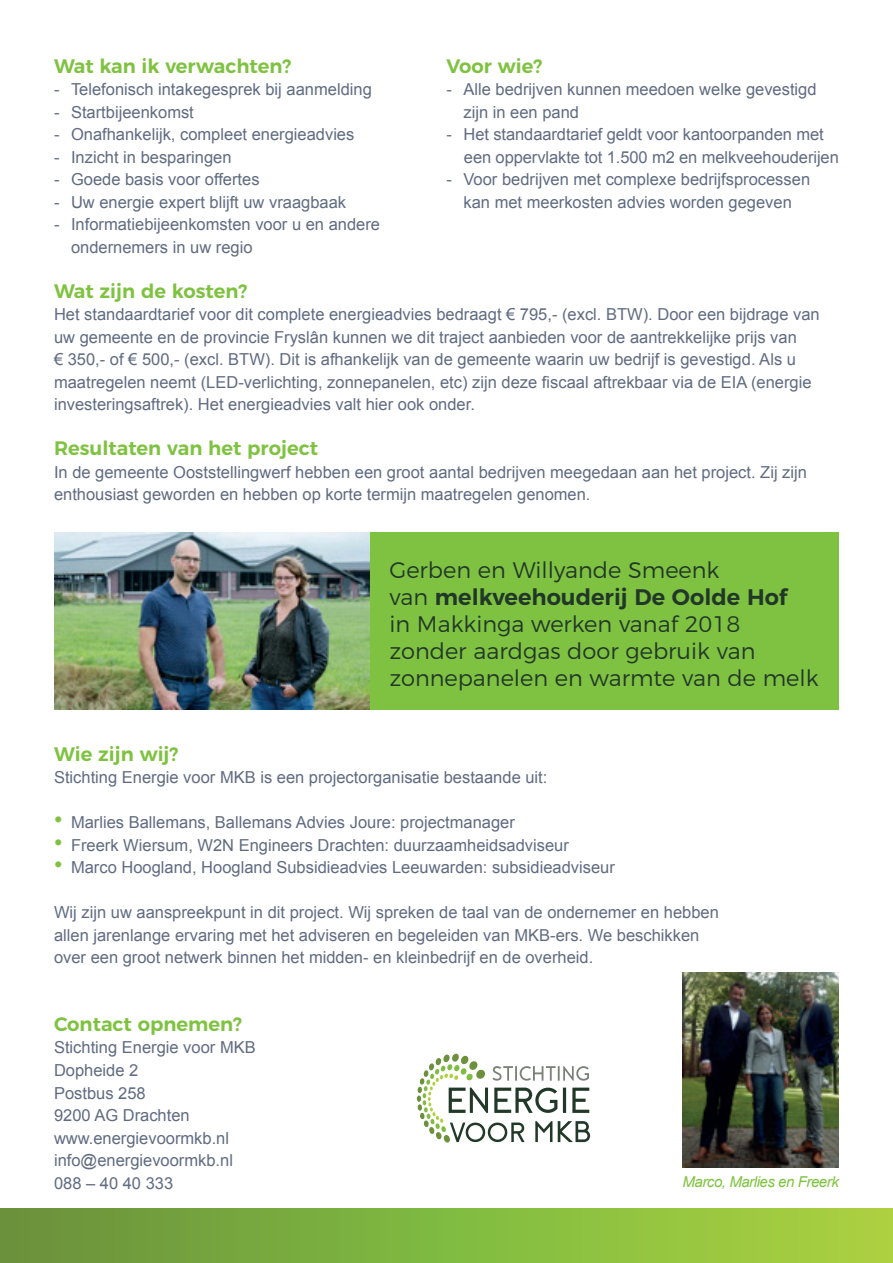
<style>
.page{position:relative;width:893px;height:1263px;background:#fff}
.page>*{position:absolute;margin:0;border:0;box-sizing:border-box;transform-origin:0 0}
.t1{font:300 22.5px/27px "Montserrat";color:#213728}
.t2{font:600 19.5px "Montserrat";color:#7fc241}
.t3{font:16.5px/22.5px "Arial";color:#606b81}
.t4{font:italic 15px "Arial";letter-spacing:-.03em;color:#7fc241}
.s1{font-weight:600}
.s2{font-size:24px;color:#7fc241}
</style>
<div class="page">
<div style="left:0;top:1209px;width:893px;height:54px;background:linear-gradient(to right,#65953d,#a7d642)"></div>
<div style="left:341px;top:533px;width:498px;height:177px;background:#7fc241"></div>
<img style="left:54px;top:533px;width:315px;height:177px">
<img style="left:683px;top:972px;width:156px;height:195px">
<svg style="left:417px;top:1054px;width:173px;height:88px"></svg>
<p class="t2" style="left:54px;top:50px;width:239px">Wat kan ik verwachten?</p>
<p class="t3" style="left:54px;top:79px;width:319px">- Telefonisch intakegesprek bij aanmelding</p>
<p class="t3" style="left:54px;top:101px;width:141px">- Startbijeenkomst</p>
<p class="t3" style="left:54px;top:124px;width:302px">- Onafhankelijk, compleet energieadvies</p>
<p class="t3" style="left:54px;top:146px;width:179px">- Inzicht in besparingen</p>
<p class="t3" style="left:54px;top:169px;width:207px">- Goede basis voor offertes</p>
<p class="t3" style="left:54px;top:191px;width:294px">- Uw energie expert blijft uw vraagbaak</p>
<p class="t3" style="left:71px;top:214px;width:311px;text-indent:-17px">- Informatiebijeenkomsten voor u en andere ondernemers in uw regio</p>
<p class="t2" style="left:54px;top:275px;width:195px">Wat zijn de kosten?</p>
<p class="t3" style="left:54px;top:304px;width:767px">Het standaardtarief voor dit complete energieadvies bedraagt € 795,- (excl. BTW). Door een bijdrage van uw gemeente en de provincie Fryslân kunnen we dit traject aanbieden voor de aantrekkelijke prijs van<br>€ 350,- of € 500,- (excl. BTW). Dit is afhankelijk van de gemeente waarin uw bedrijf is gevestigd. Als u maatregelen neemt (LED-verlichting, zonnepanelen, etc) zijn deze fiscaal aftrekbaar via de EIA (energie investeringsaftrek). Het energieadvies valt hier ook onder.</p>
<p class="t2" style="left:54px;top:433px;width:265px">Resultaten van het project</p>
<p class="t3" style="left:54px;top:461px;width:754px">In de gemeente Ooststellingwerf hebben een groot aantal bedrijven meegedaan aan het project. Zij zijn enthousiast geworden en hebben op korte termijn maatregelen genomen.</p>
<p class="t2" style="left:446px;top:50px;width:97px">Voor wie?</p>
<p class="t3" style="left:463px;top:79px;width:355px;text-indent:-17px">- Alle bedrijven kunnen meedoen welke gevestigd zijn in een pand</p>
<p class="t3" style="left:464px;top:124px;width:376px;text-indent:-17px">- Het standaardtarief geldt voor kantoorpanden met een oppervlakte tot 1.500 m2 en melkveehouderijen</p>
<p class="t3" style="left:446px;top:169px;width:365px;text-align:center">- Voor bedrijven met complexe bedrijfsprocessen kan met meerkosten advies worden gegeven</p>
<h1 class="t1" style="left:389px;top:555px;width:431px">Gerben en Willyande Smeenk<br>van <span class="s1">melkveehouderij De Oolde Hof<br></span>in Makkinga werken vanaf 2018 zonder aardgas door gebruik van zonnepanelen en warmte van de melk</h1>
<p class="t2" style="left:54px;top:738px;width:126px">Wie zijn wij?</p>
<p class="t3" style="left:54px;top:766px;width:495px">Stichting Energie voor MKB is een projectorganisatie bestaande uit:</p>
<p class="t3" style="left:54px;top:811px;width:462px"><span class="s2">•</span> Marlies Ballemans, Ballemans Advies Joure: projectmanager</p>
<p class="t3" style="left:54px;top:834px;width:516px"><span class="s2">•</span> Freerk Wiersum, W2N Engineers Drachten: duurzaamheidsadviseur</p>
<p class="t3" style="left:54px;top:856px;width:562px"><span class="s2">•</span> Marco Hoogland, Hoogland Subsidieadvies Leeuwarden: subsidieadviseur</p>
<p class="t3" style="left:54px;top:901px;width:666px">Wij zijn uw aanspreekpunt in dit project. Wij spreken de taal van de ondernemer en hebben allen jarenlange ervaring met het adviseren en begeleiden van MKB-ers. We beschikken over een groot netwerk binnen het midden- en kleinbedrijf en de overheid.</p>
<p class="t2" style="left:54px;top:1008px;width:190px">Contact opnemen?</p>
<p class="t3" style="left:54px;top:1036px;width:203px">Stichting Energie voor MKB<br>Dopheide 2<br>Postbus 258<br>9200 AG Drachten www.energievoormkb.nl info@energievoormkb.nl<br>088 – 40 40 333</p>
<p class="t4" style="left:682px;top:1172px;width:158px">Marco, Marlies en Freerk</p>
</div>
